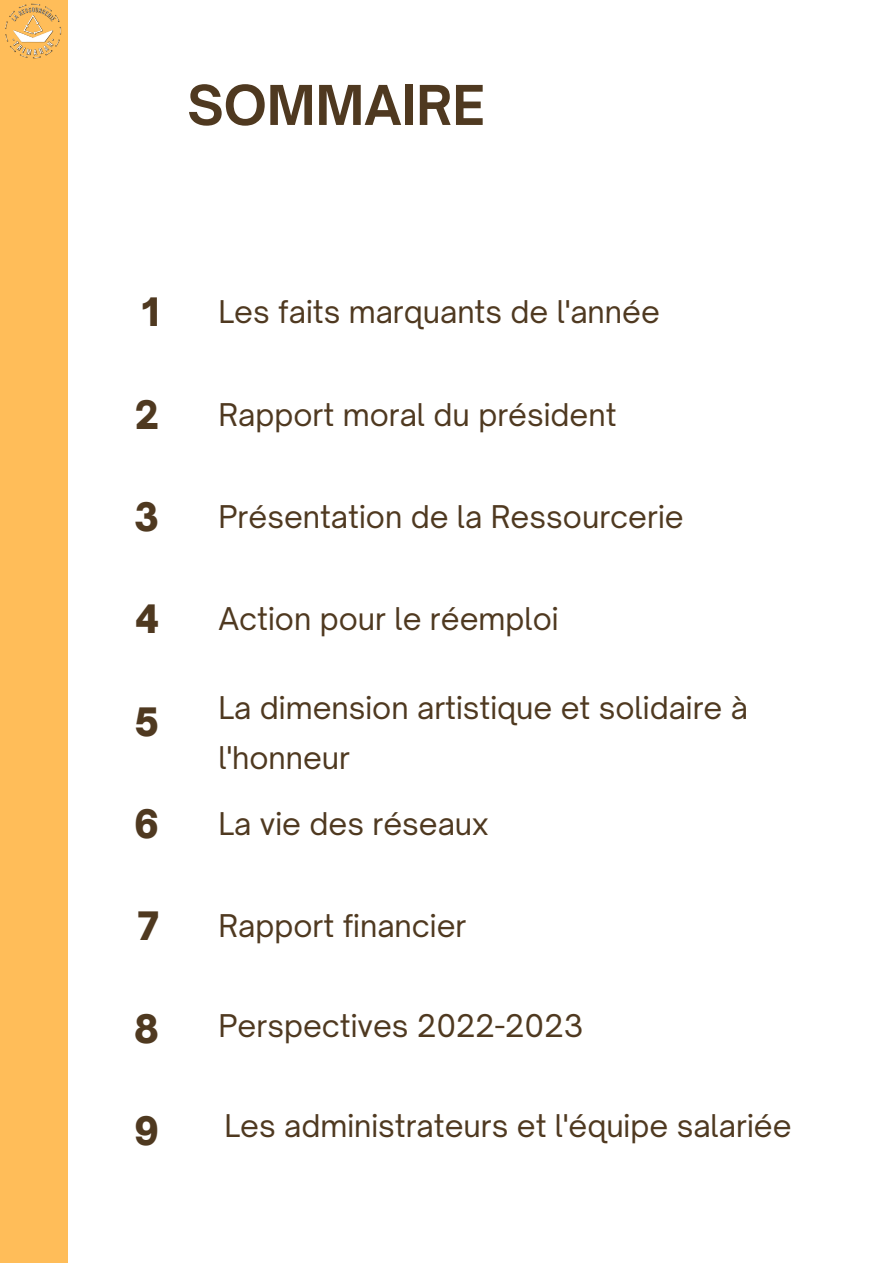
<style>
.page{position:relative;width:893px;height:1264px;background:#fff}
.page>*{position:absolute;margin:0;border:0;box-sizing:border-box;transform-origin:0 0}
.t1{font:700 52.5px "Open Sauce One";color:#4f3920}
.t2{font:900 37.5px "Open Sauce One";color:#4f3920}
.t3{font:30px/49.5px "Open Sauce One";color:#4f3920}
</style>
<div class="page">
<div style="left:0;top:0;width:67px;height:1262px;background:#ffbd59"></div>
<img style="left:5px;top:3px;width:57px;height:56px">
<p class="t1" style="left:187px;top:72px;width:299px">SOMMAIRE</p>
<p class="t2" style="left:142px;top:289px;width:19px">1</p>
<p class="t3" style="left:218px;top:287px;width:443px">Les faits marquants de l'année</p>
<p class="t2" style="left:135px;top:391px;width:26px">2</p>
<p class="t3" style="left:218px;top:389px;width:399px">Rapport moral du président</p>
<p class="t2" style="left:134px;top:493px;width:26px">3</p>
<p class="t3" style="left:218px;top:491px;width:466px">Présentation de la Ressourcerie</p>
<p class="t2" style="left:135px;top:595px;width:26px">4</p>
<p class="t3" style="left:218px;top:594px;width:342px">Action pour le réemploi</p>
<p class="t2" style="left:134px;top:698px;width:26px">5</p>
<p class="t3" style="left:218px;top:683px;width:531px">La dimension artistique et solidaire à l'honneur</p>
<p class="t2" style="left:134px;top:800px;width:26px">6</p>
<p class="t3" style="left:218px;top:798px;width:272px">La vie des réseaux</p>
<p class="t2" style="left:137px;top:902px;width:23px">7</p>
<p class="t3" style="left:218px;top:900px;width:249px">Rapport financier</p>
<p class="t2" style="left:134px;top:1004px;width:27px">8</p>
<p class="t3" style="left:218px;top:1000px;width:366px">Perspectives 2022-2023</p>
<p class="t2" style="left:134px;top:1107px;width:26px">9</p>
<p class="t3" style="left:224px;top:1100px;width:568px">Les administrateurs et l'équipe salariée</p>
</div>
